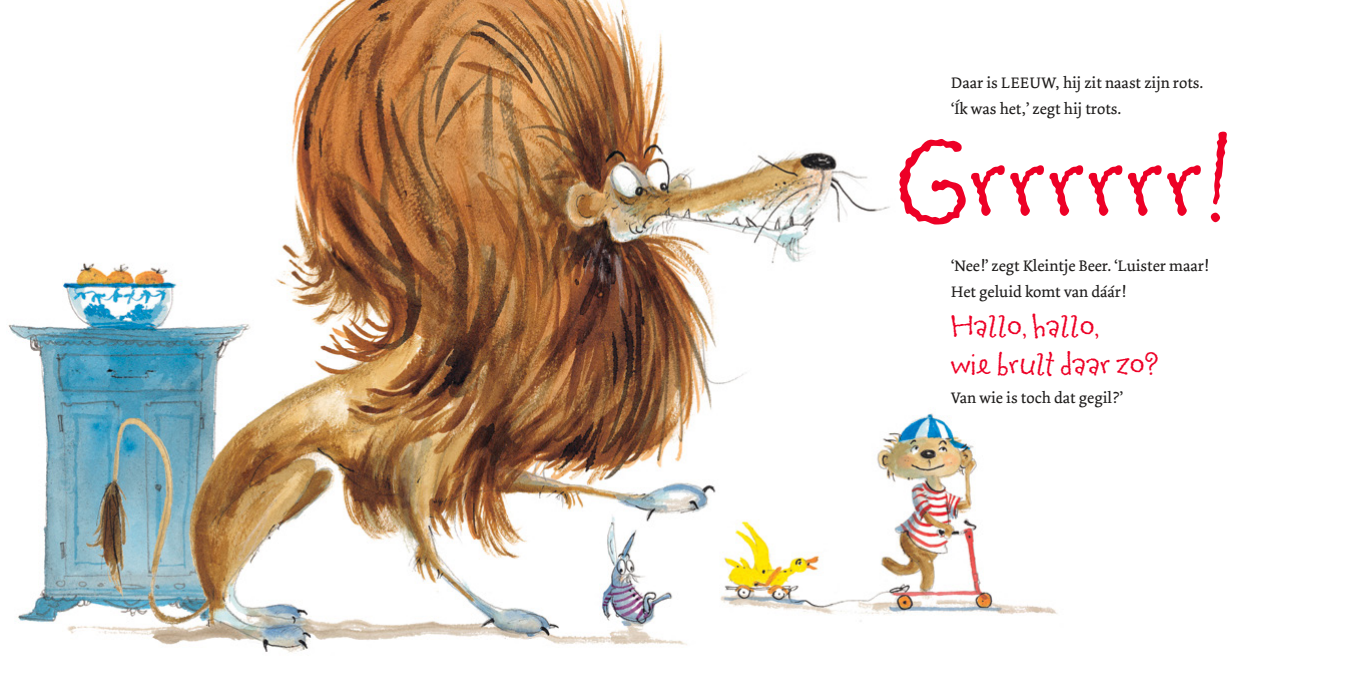
<style>
.page{position:relative;width:1361px;height:681px;background:#fff}
.page>*{position:absolute;margin:0;border:0;box-sizing:border-box;transform-origin:0 0}
.t1{font:104px "Tapioca ITC";color:#ed0026}
.Hello__hello{font:28px "Tapioca ITC";color:#ed0026}
.text{font:16px "Dolly";color:#1d1b1a}
.Hello__hello-2{font:16px "Dolly";color:#1d1b1a}
</style>
<div class="page">
<img style="left:8px;top:0;width:1050px;height:653px">
<p class="text" style="left:951px;top:74px;width:254px">Daar is LEEUW, hij zit naast zijn rots.</p>
<p class="text" style="left:951px;top:100px;width:172px">‘Ík was het,’ zegt hij trots.</p>
<p class="t1" style="left:894px;top:111px;width:340px">Grrrrrr!</p>
<p class="text" style="left:951px;top:256px;width:259px">‘Nee!’ zegt Kleintje Beer. ‘Luister maar!</p>
<p class="text" style="left:951px;top:282px;width:176px">Het geluid komt van dáár!</p>
<p class="Hello__hello" style="left:951px;top:307px;width:149px">Hallo, hallo,</p>
<p class="Hello__hello" style="left:951px;top:345px;width:209px">wie brult daar zo?</p>
<p class="Hello__hello-2" style="left:951px;top:388px;width:173px">Van wie is toch dat gegil?’</p>
</div>
